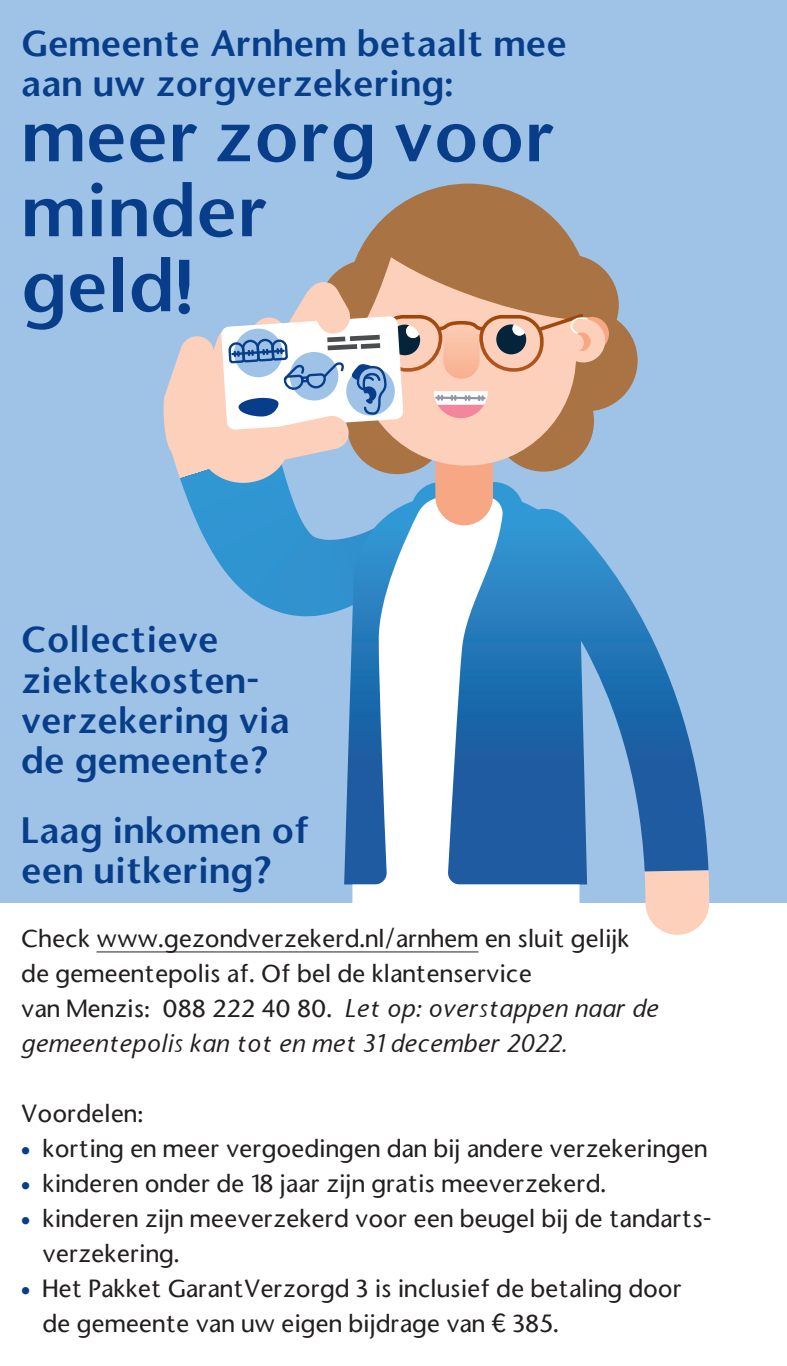
<style>
.page{position:relative;width:787px;height:1366px;background:#fff}
.page>*{position:absolute;margin:0;border:0;box-sizing:border-box;transform-origin:0 0}
.t1{font:70px/75px "Stone Sans Semi Boold";color:#083e89}
.t2{font:35px/40px "Stone Sans Semi Boold";color:#083e89}
.t3{font:italic 500 25px/35px "Stone Sans";letter-spacing:.02em;color:#231f20}
.t4{font:500 23.75px/35px "Stone Sans";color:#231f20}
.s1{font-style:normal;font-size:23.75px}
.s2{font-size:18.75px;color:#083e89}
.s3{font-family:"Source Sans Pro";font-weight:400;font-size:28.75px}
</style>
<div class="page">
<div style="left:0;top:0;width:787px;height:903px;background:#9ec3e7"></div>
<svg style="left:224px;top:570px;width:120px;height:46px"></svg>
<svg style="left:344px;top:570px;width:243px;height:314px"></svg>
<svg style="left:352px;top:570px;width:227px;height:333px;background:#92b5d5"></svg>
<svg style="left:644px;top:870px;width:65px;height:65px;background:#fbd5c3"></svg>
<svg style="left:509px;top:541px;width:199px;height:330px"></svg>
<div style="left:536px;top:310px;width:101px;height:101px;background:#a97343;border-radius:50%"></div>
<div style="left:518px;top:255px;width:100px;height:101px;background:#a97343;border-radius:50%"></div>
<svg style="left:342px;top:183px;width:254px;height:97px;fill:#a97343"></svg>
<div style="left:575px;top:317px;width:34px;height:34px;background:#f8a785;border-radius:50%"></div>
<div style="left:561px;top:319px;width:44px;height:43px;background:#fcd0bb;border-radius:50%"></div>
<div style="left:572px;top:332px;width:18px;height:19px;background:#f8a785;border-radius:50%"></div>
<svg style="left:163px;top:280px;width:426px;height:290px"></svg>
<hr style="left:96px;top:951px;width:382px;height:1px;background:#231f20">
<h2 class="t2" style="left:21px;top:23px;width:547px">Gemeente Arnhem betaalt mee aan uw zorgverzekering:</h2>
<h1 class="t1" style="left:21px;top:98px;width:536px">meer zorg voor minder<br>geld!</h1>
<h2 class="t2" style="left:21px;top:620px;width:270px">Collectieve ziektekosten&shy;verzekering via de gemeente?</h2>
<h2 class="t2" style="left:21px;top:810px;width:290px">Laag inkomen of een uitkering?</h2>
<p class="t4" style="left:21px;top:921px;width:610px">Check www.gezondverzekerd.nl/arnhem en sluit gelijk de gemeentepolis af. Of bel de klantenservice</p>
<p class="t3" style="left:21px;top:991px;width:638px"><span class="s1">van Menzis: 088 222 40 80.</span> Let op: overstappen naar de gemeentepolis kan tot en met 31 december 2022.</p>
<p class="t4" style="left:21px;top:1096px;width:124px">Voordelen:</p>
<p class="t4" style="left:21px;top:1131px;width:687px"><span class="s2">•</span> korting en meer vergoedingen dan bij andere verzekeringen</p>
<p class="t4" style="left:21px;top:1166px;width:586px"><span class="s2">•</span> kinderen onder de 18 jaar zijn gratis meeverzekerd.</p>
<p class="t4" style="left:43px;top:1201px;width:670px;text-indent:-21px"><span class="s2">•</span> kinderen zijn meeverzekerd voor een beugel bij de tandarts&shy;verzekering.</p>
<p class="t4" style="left:43px;top:1271px;width:641px;text-indent:-21px"><span class="s2">•</span> Het Pakket GarantVerzorgd 3 is inclusief de betaling door de gemeente van uw eigen bijdrage van <span class="s3">€</span> 385.</p>
</div>
